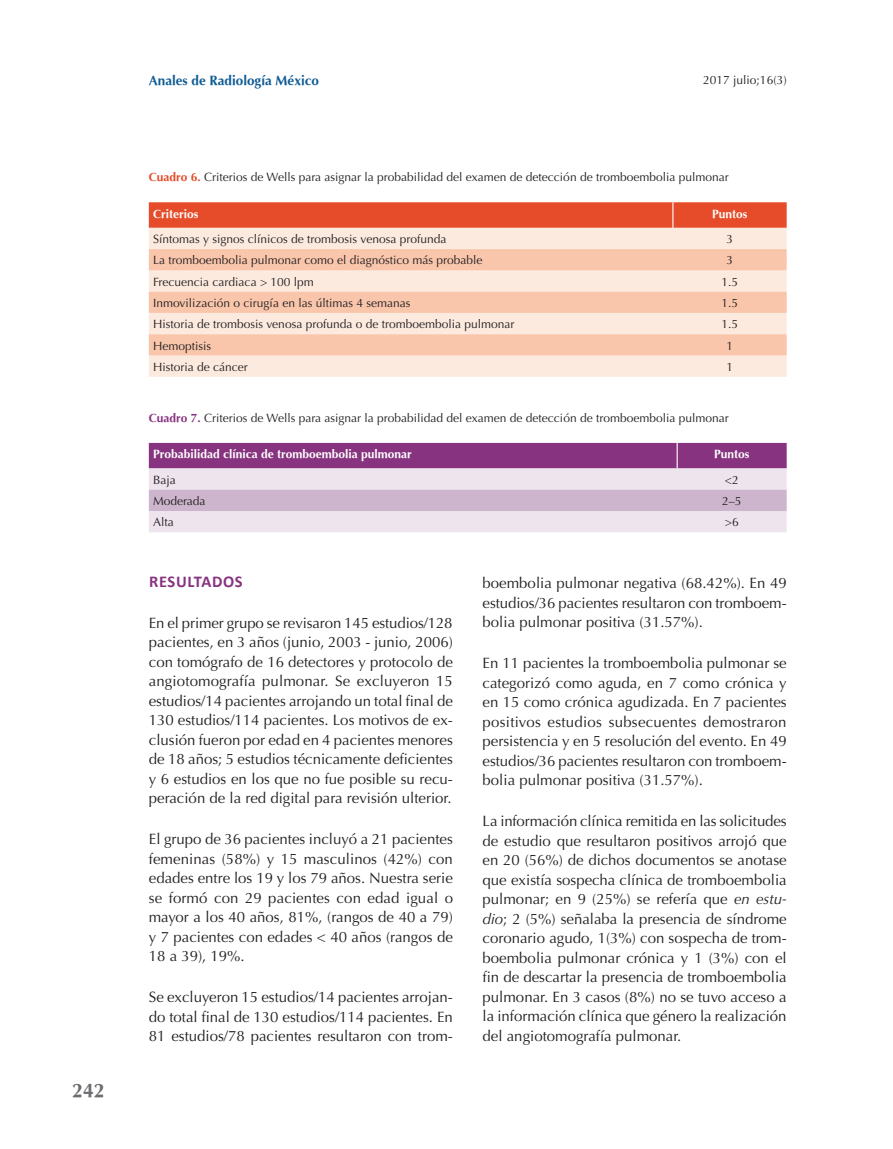
<style>
.page{position:relative;width:893px;height:1149px;background:#fff}
.page>*{position:absolute;margin:0;border:0;box-sizing:border-box;transform-origin:0 0}
.t1{font:700 19.5px "Optima";color:#6c6d70}
.Título_1{font:700 16.5px "Calibri";letter-spacing:.04em;color:#87337f}
.Texto{font:15px/19.5px "Optima";color:#231f20;text-align:justify}
.t2{font:700 13.5px "Optima";color:#105c95}
.Cuadro{font:12px "Optima";color:#231f20}
.Cuadro-2{font:700 12px "Optima";color:#fff}
.s1{font-weight:700;color:#e64c29}
.s2{font-weight:700;color:#87337f}
.s3{font-style:italic}
</style>
<div class="page">
<div style="left:149px;top:228px;width:638px;height:148px;background:#fceadf"></div>
<svg style="left:149px;top:249px;width:638px;height:106px;background:#fad4c0"></svg>
<svg style="left:149px;top:202px;width:638px;height:26px;background:#e6502d"></svg>
<svg style="left:149px;top:443px;width:638px;height:89px;background:#c8a6c6"></svg>
<h1 class="t1" style="left:72px;top:1079px;width:34px">242</h1>
<p class="t2" style="left:149px;top:73px;width:172px">Anales de Radiología México</p>
<p class="Cuadro" style="left:703px;top:73px;width:85px">2017 julio;16(3)</p>
<p class="Cuadro" style="left:149px;top:170px;width:581px"><span class="s1">Cuadro 6.</span> Criterios de Wells para asignar la probabilidad del examen de detección de tromboembolia pulmonar</p>
<p class="Cuadro-2" style="left:153px;top:206px;width:47px">Criterios</p>
<p class="Cuadro-2" style="left:712px;top:206px;width:37px">Puntos</p>
<p class="Cuadro" style="left:153px;top:232px;width:295px">Síntomas y signos clínicos de trombosis venosa profunda</p>
<p class="Cuadro" style="left:726px;top:232px;width:8px">3</p>
<p class="Cuadro" style="left:153px;top:253px;width:331px">La tromboembolia pulmonar como el diagnóstico más probable</p>
<p class="Cuadro" style="left:726px;top:253px;width:8px">3</p>
<p class="Cuadro" style="left:153px;top:274px;width:162px">Frecuencia cardiaca &gt; 100 lpm</p>
<p class="Cuadro" style="left:721px;top:274px;width:18px">1.5</p>
<p class="Cuadro" style="left:153px;top:296px;width:259px">Inmovilización o cirugía en las últimas 4 semanas</p>
<p class="Cuadro" style="left:721px;top:296px;width:18px">1.5</p>
<p class="Cuadro" style="left:153px;top:317px;width:363px">Historia de trombosis venosa profunda o de tromboembolia pulmonar</p>
<p class="Cuadro" style="left:721px;top:317px;width:18px">1.5</p>
<p class="Cuadro" style="left:153px;top:338px;width:60px">Hemoptisis</p>
<p class="Cuadro" style="left:726px;top:338px;width:8px">1</p>
<p class="Cuadro" style="left:153px;top:359px;width:96px">Historia de cáncer</p>
<p class="Cuadro" style="left:726px;top:359px;width:8px">1</p>
<p class="Cuadro" style="left:149px;top:411px;width:581px"><span class="s2">Cuadro 7.</span> Criterios de Wells para asignar la probabilidad del examen de detección de tromboembolia pulmonar</p>
<p class="Cuadro-2" style="left:153px;top:447px;width:260px">Probabilidad clínica de tromboembolia pulmonar</p>
<p class="Cuadro-2" style="left:714px;top:447px;width:37px">Puntos</p>
<p class="Cuadro" style="left:153px;top:472px;width:24px">Baja</p>
<p class="Cuadro" style="left:725px;top:472px;width:15px">&lt;2</p>
<p class="Cuadro" style="left:153px;top:494px;width:54px">Moderada</p>
<p class="Cuadro" style="left:722px;top:494px;width:21px">2–5</p>
<p class="Cuadro" style="left:153px;top:515px;width:22px">Alta</p>
<p class="Cuadro" style="left:725px;top:515px;width:15px">&gt;6</p>
<p class="Título_1" style="left:149px;top:570px;width:95px">RESULTADOS</p>
<p class="Texto" style="left:149px;top:613px;width:306px">En el primer grupo se revisaron 145 estudios/128 pacientes, en 3 años (junio, 2003 - junio, 2006) con tomógrafo de 16 detectores y protocolo de angiotomografía pulmonar. Se excluyeron 15 estudios/14 pacientes arrojando un total final de 130 estudios/114 pacientes. Los motivos de ex&shy;clusión fueron por edad en 4 pacientes menores de 18 años; 5 estudios técnicamente deficientes y 6 estudios en los que no fue posible su recu&shy;peración de la red digital para revisión ulterior.</p>
<p class="Texto" style="left:149px;top:829px;width:306px">El grupo de 36 pacientes incluyó a 21 pacientes femeninas (58%) y 15 masculinos (42%) con edades entre los 19 y los 79 años. Nuestra serie se formó con 29 pacientes con edad igual o mayor a los 40 años, 81%, (rangos de 40 a 79) y 7 pacientes con edades &lt; 40 años (rangos de 18 a 39), 19%.</p>
<p class="Texto" style="left:149px;top:987px;width:306px">Se excluyeron 15 estudios/14 pacientes arrojan&shy;do total final de 130 estudios/114 pacientes. En 81 estudios/78 pacientes resultaron con trom-</p>
<p class="Texto" style="left:483px;top:573px;width:306px">boembolia pulmonar negativa (68.42%). En 49 estudios/36 pacientes resultaron con tromboem&shy;bolia pulmonar positiva (31.57%).</p>
<p class="Texto" style="left:483px;top:653px;width:306px">En 11 pacientes la tromboembolia pulmonar se categorizó como aguda, en 7 como crónica y en 15 como crónica agudizada. En 7 pacientes positivos estudios subsecuentes demostraron persistencia y en 5 resolución del evento. En 49 estudios/36 pacientes resultaron con tromboem&shy;bolia pulmonar positiva (31.57%).</p>
<p class="Texto" style="left:483px;top:811px;width:306px">La información clínica remitida en las solicitudes de estudio que resultaron positivos arrojó que en 20 (56%) de dichos documentos se anotase que existía sospecha clínica de tromboembolia pulmonar; en 9 (25%) se refería que <span class="s3">en estu&shy;dio</span>; 2 (5%) señalaba la presencia de síndrome coronario agudo, 1(3%) con sospecha de trom&shy;boembolia pulmonar crónica y 1 (3%) con el fin de descartar la presencia de tromboembolia pulmonar. En 3 casos (8%) no se tuvo acceso a la información clínica que género la realización del angiotomografía pulmonar.</p>
</div>
